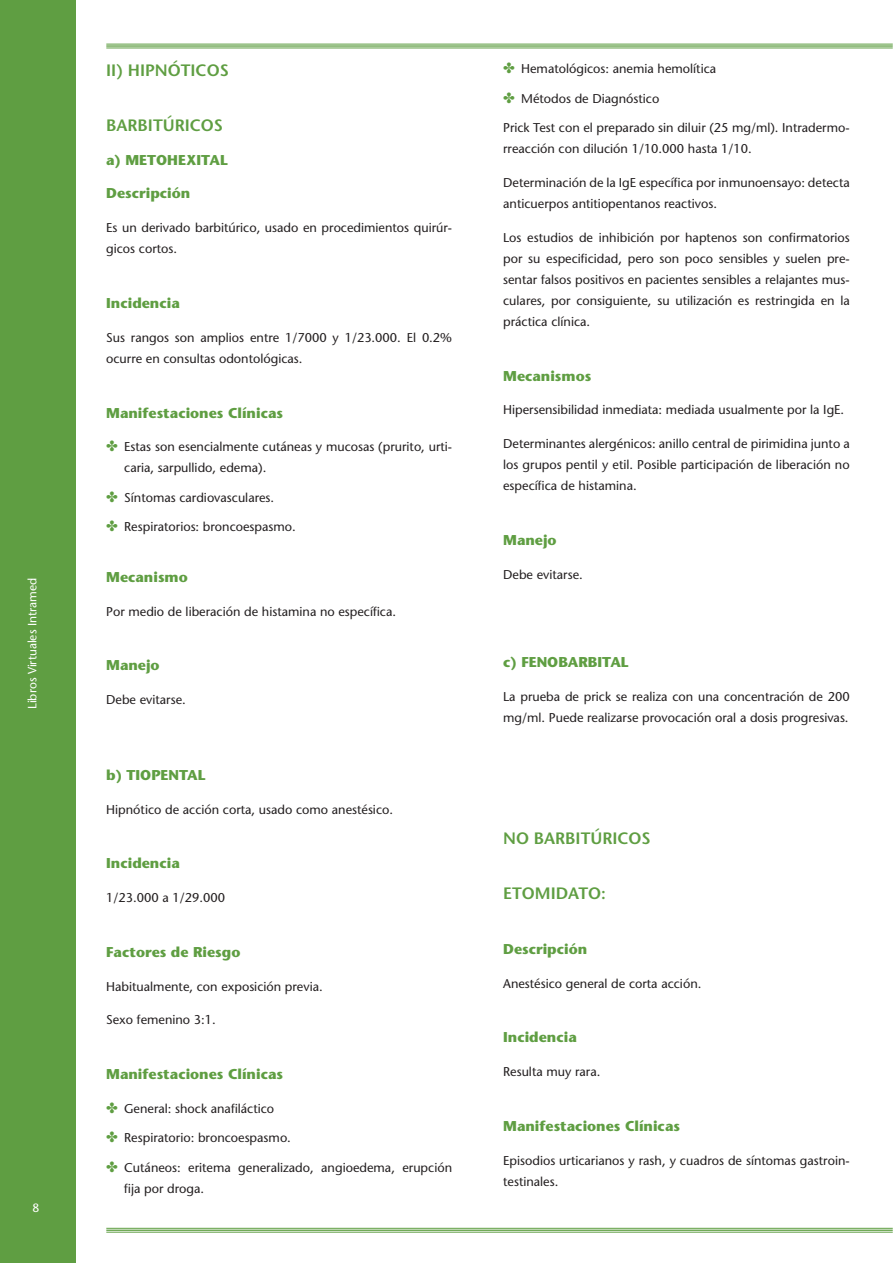
<style>
.page{position:relative;width:893px;height:1263px;background:#fff}
.page>*{position:absolute;margin:0;border:0;box-sizing:border-box;transform-origin:0 0}
.t1{font:600 16.5px "Stone Sans";color:#5f9e42}
.t2{font:15px/29.5px "Zapf Dingbats ITC";color:#5f9e42;text-align:justify}
.t3{font:700 14.25px "Stone Sans";color:#5f9e42}
.t4{font:12.75px/21px "Stone Sans";color:#231f20}
.t5{font:12px "Stone Sans";color:#fff}
</style>
<div class="page">
<div style="left:0;top:0;width:75px;height:1263px;background:#5f9e42"></div>
<hr style="left:106px;top:44px;width:787px;height:1px;background:#5e9e42">
<hr style="left:106px;top:45px;width:787px;height:2px;background:#5e9e42">
<hr style="left:106px;top:48px;width:787px;height:1px;background:#5e9e42">
<hr style="left:106px;top:1228px;width:787px;height:1px;background:#5e9e42">
<hr style="left:106px;top:1229px;width:787px;height:2px;background:#5e9e42">
<hr style="left:106px;top:1232px;width:787px;height:1px;background:#5e9e42">
<p class="t5" style="left:25px;top:709px;width:133px;rotate:-90deg">Libros Virtuales Intramed</p>
<p class="t1" style="left:106px;top:60px;width:124px">II) HIPNÓTICOS</p>
<p class="t1" style="left:106px;top:115px;width:118px">BARBITÚRICOS</p>
<p class="t3" style="left:106px;top:151px;width:123px">a) METOHEXITAL</p>
<p class="t3" style="left:106px;top:185px;width:86px">Descripción</p>
<p class="t4" style="left:106px;top:217px;width:347px">Es un derivado barbitúrico, usado en procedimientos quirúr&shy;gicos cortos.</p>
<p class="t3" style="left:106px;top:294px;width:75px">Incidencia</p>
<p class="t4" style="left:106px;top:327px;width:347px">Sus rangos son amplios entre 1/7000 y 1/23 .000. El 0.2% ocurre en consultas odontológicas.</p>
<p class="t3" style="left:106px;top:404px;width:178px">Manifestaciones Clínicas</p>
<p class="t4" style="left:124px;top:436px;width:329px">Estas son esencialmente cutáneas y mucosas (prurito, urti&shy;caria, sarpullido, edema).</p>
<p class="t4" style="left:124px;top:487px;width:152px">Síntomas cardiovasculares.</p>
<p class="t4" style="left:124px;top:516px;width:173px">Respiratorios: broncoespasmo.</p>
<p class="t3" style="left:106px;top:568px;width:83px">Mecanismo</p>
<p class="t4" style="left:106px;top:601px;width:291px">Por medio de liberación de histamina no específica.</p>
<p class="t3" style="left:106px;top:657px;width:55px">Manejo</p>
<p class="t4" style="left:106px;top:689px;width:81px">Debe evitarse.</p>
<p class="t3" style="left:106px;top:766px;width:101px">b) TIOPENTAL</p>
<p class="t4" style="left:106px;top:799px;width:288px">Hipnótico de acción corta, usado como anestésico.</p>
<p class="t3" style="left:106px;top:855px;width:75px">Incidencia</p>
<p class="t4" style="left:106px;top:887px;width:120px">1/23 .000 a 1/29.000</p>
<p class="t3" style="left:106px;top:943px;width:136px">Factores de Riesgo</p>
<p class="t4" style="left:106px;top:976px;width:218px">Habitualmente, con exposición previa.</p>
<p class="t4" style="left:106px;top:1009px;width:111px">Sexo femenino 3:1.</p>
<p class="t3" style="left:106px;top:1066px;width:178px">Manifestaciones Clínicas</p>
<p class="t4" style="left:124px;top:1098px;width:152px">General: shock anafiláctico</p>
<p class="t4" style="left:124px;top:1127px;width:168px">Respiratorio: broncoespasmo.</p>
<p class="t4" style="left:124px;top:1157px;width:329px">Cutáneos: eritema generalizado, angioedema, erupción fija por droga.</p>
<p class="t2" style="left:106px;top:1093px;width:13px">✤ ✤ ✤</p>
<p class="t4" style="left:521px;top:58px;width:196px">Hematológicos: anemia hemolítica</p>
<p class="t4" style="left:521px;top:88px;width:140px">Métodos de Diagnóstico</p>
<p class="t4" style="left:503px;top:117px;width:348px">Prick Test con el preparado sin diluir (25 mg/ml). Intradermo&shy;rreacción con dilución 1/10.000 hasta 1/10.</p>
<p class="t4" style="left:503px;top:172px;width:348px">Determinación de la IgE específica por inmunoensayo: detecta anticuerpos antitiopentanos reactivos.</p>
<p class="t4" style="left:503px;top:227px;width:348px;text-align:justify">Los estudios de inhibición por haptenos son confirmatorios por su especificidad, pero son poco sensibles y suelen pre&shy;sentar falsos positivos en pacientes sensibles a relajantes mus&shy;culares, por consiguiente, su utilización es restringida en la práctica clínica.</p>
<p class="t3" style="left:503px;top:367px;width:90px">Mecanismos</p>
<p class="t4" style="left:503px;top:399px;width:343px">Hipersensibilidad inmediata: mediada usualmente por la IgE.</p>
<p class="t4" style="left:503px;top:433px;width:348px;text-align:justify">Determinantes alergénicos: anillo central de pirimidina junto a los grupos pentil y etil. Posible participación de liberación no específica de histamina.</p>
<p class="t3" style="left:503px;top:531px;width:55px">Manejo</p>
<p class="t4" style="left:503px;top:564px;width:81px">Debe evitarse.</p>
<p class="t3" style="left:503px;top:654px;width:127px">c) FENOBARBITAL</p>
<p class="t4" style="left:503px;top:686px;width:348px">La prueba de prick se realiza con una concentración de 200 mg/ml. Puede realizarse provocación oral a dosis progresivas.</p>
<p class="t1" style="left:503px;top:829px;width:149px">NO BARBITÚRICOS</p>
<p class="t1" style="left:503px;top:883px;width:104px">ETOMIDATO:</p>
<p class="t3" style="left:503px;top:940px;width:86px">Descripción</p>
<p class="t4" style="left:503px;top:973px;width:200px">Anestésico general de corta acción.</p>
<p class="t3" style="left:503px;top:1029px;width:75px">Incidencia</p>
<p class="t4" style="left:503px;top:1061px;width:99px">Resulta muy rara.</p>
<p class="t3" style="left:503px;top:1117px;width:178px">Manifestaciones Clínicas</p>
<p class="t4" style="left:503px;top:1150px;width:348px">Episodios urticarianos y rash, y cuadros de síntomas gastroin&shy;testinales.</p>
</div>
